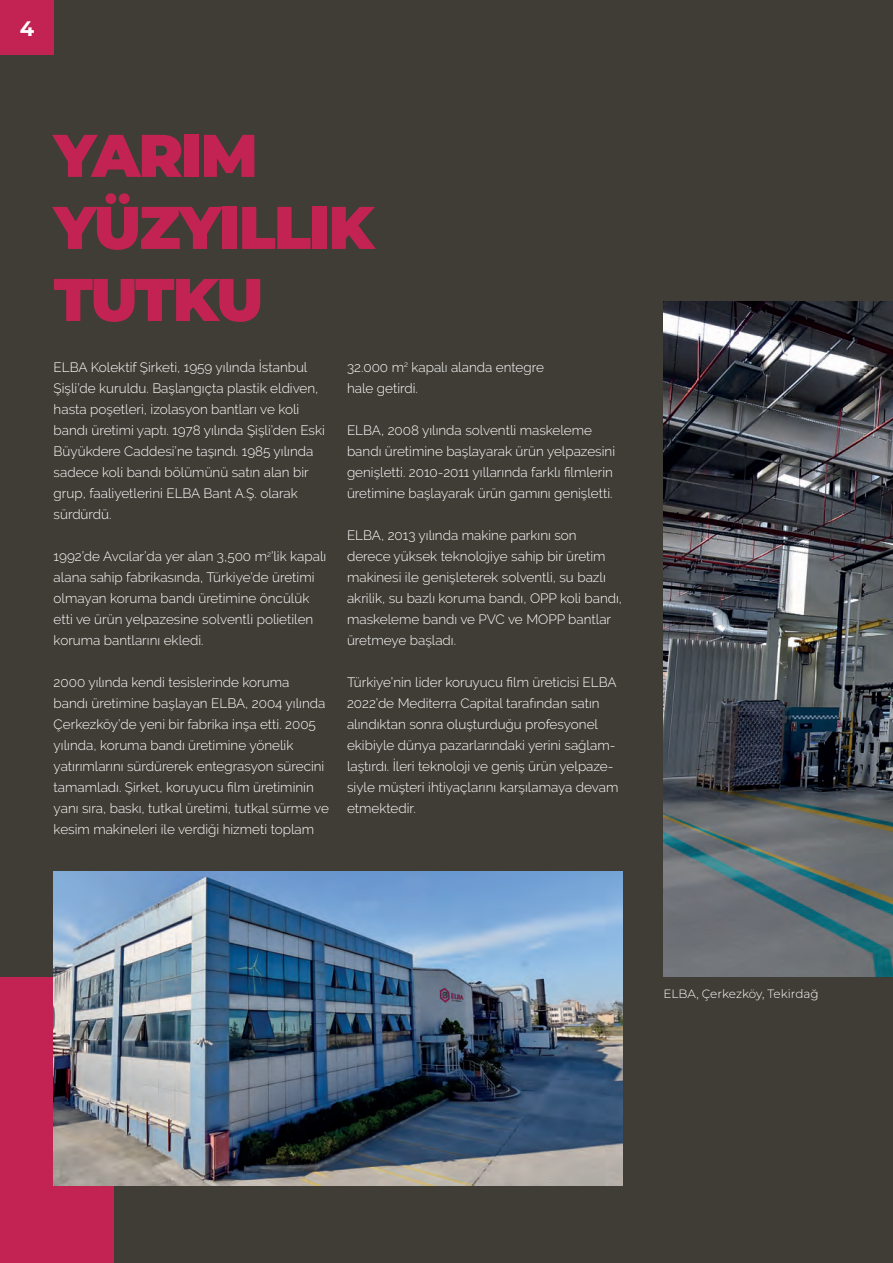
<style>
.page{position:relative;width:893px;height:1263px;background:#fff}
.page>*{position:absolute;margin:0;border:0;box-sizing:border-box;transform-origin:0 0}
.t1{font:900 60px/72px "Montserrat";letter-spacing:-.03em;color:#c32353}
.t2{font:700 21px "Montserrat";color:#fff}
.t3{font:300 13.5px/21px "Raleway";color:#fff}
.t4{font:300 12px "Montserrat";letter-spacing:-.005em;color:#fff}
</style>
<div class="page">
<div style="left:0;top:0;width:892px;height:1262px;background:#3f3d36"></div>
<div style="left:0;top:0;width:54px;height:55px;background:#c32353"></div>
<img style="left:663px;top:302px;width:229px;height:673px">
<div style="left:0;top:977px;width:113px;height:285px;background:#c32353"></div>
<img style="left:54px;top:871px;width:568px;height:314px">
<h2 class="t2" style="left:20px;top:13px;width:16px">4</h2>
<h1 class="t1" style="left:54px;top:116px;width:322px">YARIM<br>YÜZYILLIK<br>TUTKU</h1>
<p class="t3" style="left:54px;top:356px;width:273px">ELBA Kolektif Şirketi, 1959 yılında İstanbul Şişli’de kuruldu. Başlangıçta plastik eldiven, hasta poşetleri, izolasyon bantları ve koli bandı üretimi yaptı. 1978 yılında Şişli’den Eski Büyükdere Caddesi’ne taşındı. 1985 yılında sadece koli bandı bölümünü satın alan bir grup, faaliyetlerini ELBA Bant A.Ş. olarak sürdürdü.</p>
<p class="t3" style="left:54px;top:545px;width:274px">1992’de Avcılar’da yer alan 3,500 m<sup>2</sup>’lik kapalı alana sahip fabrikasında, Türkiye’de üretimi olmayan koruma bandı üretimine öncülük etti ve ürün yelpazesine solventli polietilen koruma bantlarını ekledi.</p>
<p class="t3" style="left:54px;top:671px;width:277px">2000 yılında kendi tesislerinde koruma<br>bandı üretimine başlayan ELBA, 2004 yılında Çerkezköy’de yeni bir fabrika inşa etti. 2005 yılında, koruma bandı üretimine yönelik yatırımlarını sürdürerek entegrasyon sürecini tamamladı. Şirket, koruyucu film üretiminin yanı sıra, baskı, tutkal üretimi, tutkal sürme ve kesim makineleri ile verdiği hizmeti toplam</p>
<p class="t3" style="left:347px;top:356px;width:198px">32.000 m<sup>2</sup> kapalı alanda entegre hale getirdi.</p>
<p class="t3" style="left:347px;top:419px;width:269px">ELBA, 2008 yılında solventli maskeleme bandı üretimine başlayarak ürün yelpazesini genişletti. 2010-2011 yıllarında farklı filmlerin üretimine başlayarak ürün gamını genişletti.</p>
<p class="t3" style="left:347px;top:524px;width:276px">ELBA, 2013 yılında makine parkını son derece yüksek teknolojiye sahip bir üretim makinesi ile genişleterek solventli, su bazlı akrilik, su bazlı koruma bandı, OPP koli bandı, maskeleme bandı ve PVC ve MOPP bantlar üretmeye başladı.</p>
<p class="t3" style="left:347px;top:671px;width:273px">Türkiye’nin lider koruyucu film üreticisi ELBA 2022’de Mediterra Capital tarafından satın alındıktan sonra oluşturduğu profesyonel ekibiyle dünya pazarlarındaki yerini sağlam&shy;laştırdı. İleri teknoloji ve geniş ürün yelpaze&shy;siyle müşteri ihtiyaçlarını karşılamaya devam etmektedir.</p>
<p class="t4" style="left:663px;top:985px;width:157px">ELBA, Çerkezköy, Tekirdağ</p>
</div>
